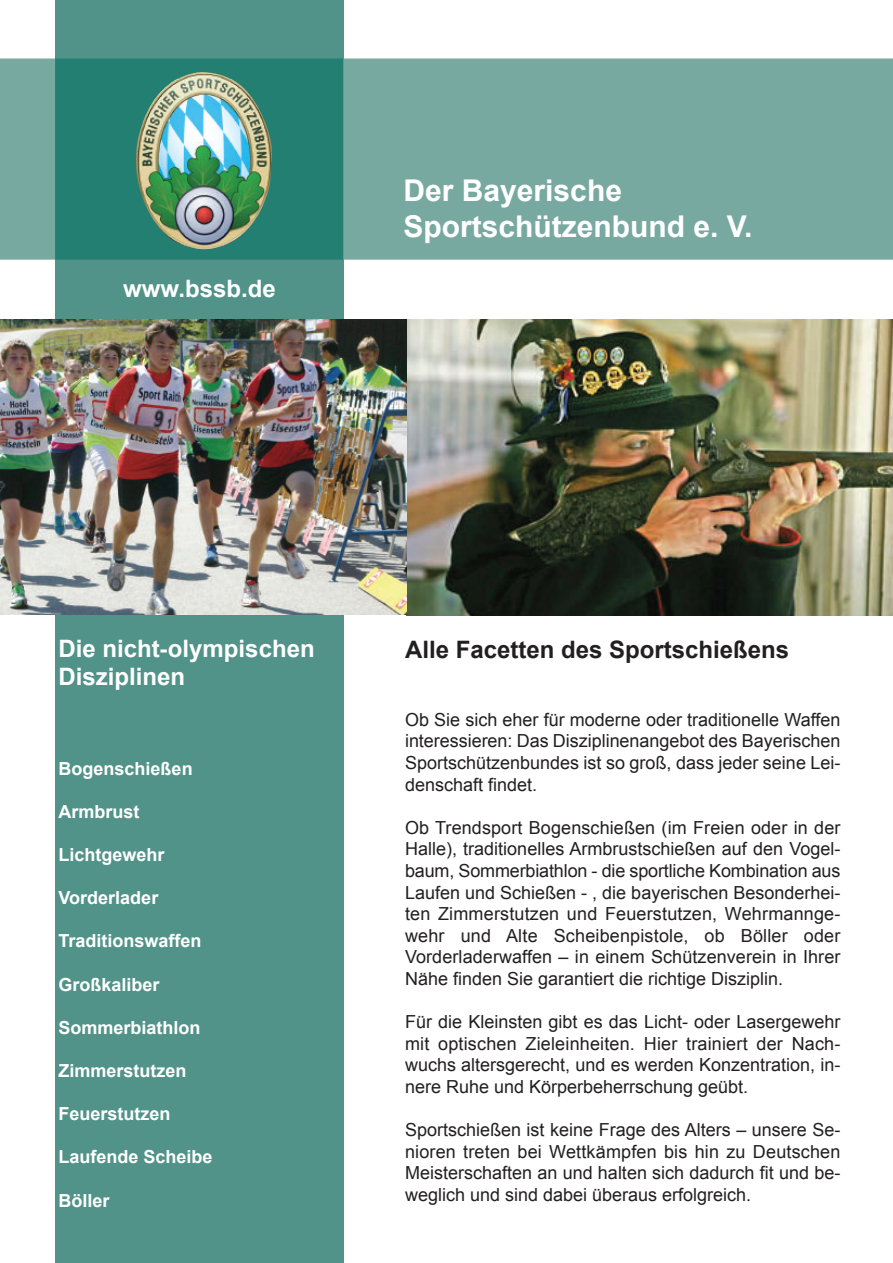
<style>
.page{position:relative;width:893px;height:1263px;background:#fff}
.page>*{position:absolute;margin:0;border:0;box-sizing:border-box;transform-origin:0 0}
.t1{font:700 30px/36px "Arial";color:#fff}
.t2{font:700 24px/28.8px "Arial";color:#fff}
.t3{font:700 24px "Arial";color:#231f20}
.t4{font:18px/21.6px "Arial";color:#231f20;text-align:justify}
.t5{font:700 18px "Arial";color:#fff}
</style>
<div class="page">
<img style="left:407px;top:320px;width:486px;height:295px">
<div style="left:55px;top:0;width:288px;height:1263px;background:#519389"></div>
<div style="left:0;top:59px;width:893px;height:201px;background:#78a9a1"></div>
<div style="left:55px;top:59px;width:288px;height:201px;background:#237f71"></div>
<img style="left:136px;top:72px;width:136px;height:178px">
<img style="left:0;top:320px;width:407px;height:295px">
<h2 class="t2" style="left:123px;top:274px;width:154px">www.bssb.de</h2>
<h1 class="t1" style="left:404px;top:173px;width:350px">Der Bayerische<br>Sportschützenbund e. V.</h1>
<h2 class="t2" style="left:59px;top:634px;width:258px">Die nicht-olympischen<br>Disziplinen</h2>
<p class="t5" style="left:59px;top:758px;width:136px">Bogenschießen</p>
<p class="t5" style="left:59px;top:801px;width:83px">Armbrust</p>
<p class="t5" style="left:59px;top:845px;width:108px">Lichtgewehr</p>
<p class="t5" style="left:59px;top:888px;width:101px">Vorderlader</p>
<p class="t5" style="left:59px;top:931px;width:145px">Traditionswaffen</p>
<p class="t5" style="left:59px;top:974px;width:103px">Großkaliber</p>
<p class="t5" style="left:59px;top:1017px;width:144px">Sommerbiathlon</p>
<p class="t5" style="left:59px;top:1061px;width:130px">Zimmerstutzen</p>
<p class="t5" style="left:59px;top:1104px;width:114px">Feuerstutzen</p>
<p class="t5" style="left:59px;top:1147px;width:156px">Laufende Scheibe</p>
<p class="t5" style="left:59px;top:1190px;width:53px">Böller</p>
<h2 class="t3" style="left:405px;top:636px;width:386px">Alle Facetten des Sportschießens</h2>
<p class="t4" style="left:405px;top:709px;width:437px">Ob Sie sich eher für moderne oder traditionelle Waffen interessieren: Das Disziplinenangebot des Bayerischen Sportschützenbundes ist so groß, dass jeder seine Lei&shy;denschaft findet.</p>
<p class="t4" style="left:405px;top:817px;width:437px">Ob Trendsport Bogenschießen (im Freien oder in der Halle), traditionelles Armbrustschießen auf den Vogel&shy;baum, Sommerbiathlon - die sportliche Kombination aus Laufen und Schießen - , die bayerischen Besonderhei&shy;ten Zimmerstutzen und Feuerstutzen, Wehrmannge&shy;wehr und Alte Scheibenpistole, ob Böller oder Vorderladerwaffen – in einem Schützenverein in Ihrer Nähe finden Sie garantiert die richtige Disziplin.</p>
<p class="t4" style="left:405px;top:1011px;width:437px">Für die Kleinsten gibt es das Licht- oder Lasergewehr mit optischen Zieleinheiten. Hier trainiert der Nach&shy;wuchs altersgerecht, und es werden Konzentration, in&shy;nere Ruhe und Körperbeherrschung geübt.</p>
<p class="t4" style="left:405px;top:1119px;width:437px">Sportschießen ist keine Frage des Alters – unsere Se&shy;nioren treten bei Wettkämpfen bis hin zu Deutschen Meisterschaften an und halten sich dadurch fit und be&shy;weglich und sind dabei überaus erfolgreich.</p>
</div>
